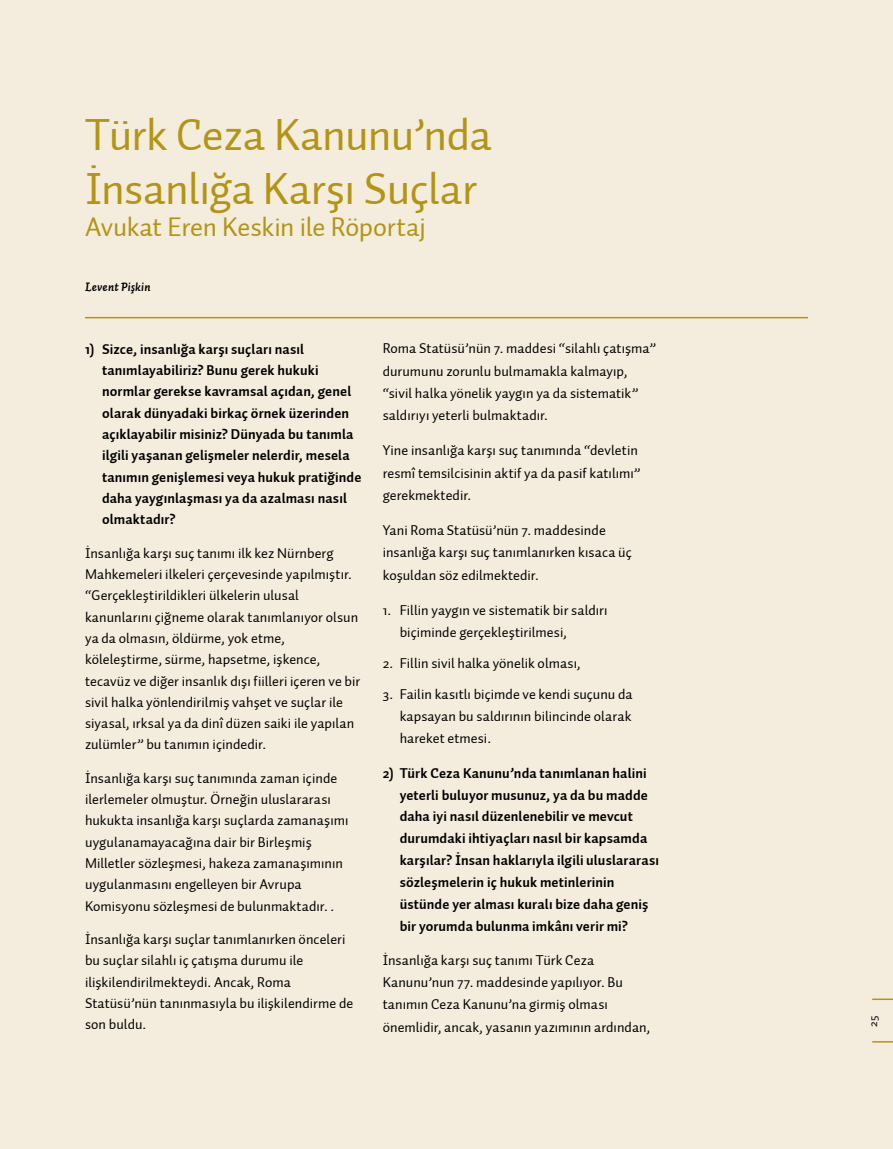
<style>
.page{position:relative;width:893px;height:1149px;background:#fff}
.page>*{position:absolute;margin:0;border:0;box-sizing:border-box;transform-origin:0 0}
.t1{font:45px/54px "Auto 2 TR Regular";letter-spacing:-.01em;color:#b39513}
.t2{font:27px "Auto 2 TR Regular";letter-spacing:-.01em;color:#b39513}
.t3{font:14.25px/21.3px "Auto 2 TR Regular";letter-spacing:.005em;color:#000}
.t4{font:14.25px/21.3px "Auto 2 TR Bold";letter-spacing:.01em;color:#000}
.t5{font:italic 12px "Auto 2 TR Bold";letter-spacing:.015em;color:#000}
.t6{font:12px "Auto 2 TR Regular";color:#000}
</style>
<div class="page">
<div style="left:0;top:0;width:893px;height:1148px;background:#f4edde"></div>
<hr style="left:872px;top:1040px;width:21px;height:2px;background:#b39513">
<svg style="left:872px;top:998px;width:21px;height:1px"></svg>
<hr style="left:85px;top:317px;width:723px;height:1px;background:#b39513">
<h1 class="t1" style="left:85px;top:108px;width:408px">Türk Ceza Kanunu’nda<br>İnsanlığa Karşı Suçlar</h1>
<h2 class="t2" style="left:85px;top:210px;width:342px">Avukat Eren Keskin ile Röportaj</h2>
<p class="t5" style="left:85px;top:278px;width:67px">Levent Pişkin</p>
<p class="t4" style="left:102px;top:338px;width:261px;text-indent:-17px">1) Sizce, insanlığa karşı suçları nasıl tanımlayabiliriz? Bunu gerek hukuki normlar gerekse kavramsal açıdan, genel olarak dünyadaki birkaç örnek üzerinden açıklayabilir misiniz? Dünyada bu tanımla ilgili yaşanan gelişmeler nelerdir, mesela tanımın genişlemesi veya hukuk pratiğinde daha yaygınlaşması ya da azalması nasıl olmaktadır?</p>
<p class="t3" style="left:85px;top:542px;width:277px">İnsanlığa karşı suç tanımı ilk kez Nürnberg Mahkemeleri ilkeleri çerçevesinde yapılmıştır. “Gerçekleştirildikleri ülkelerin ulusal kanunlarını çiğneme olarak tanımlanıyor olsun ya da olmasın, öldürme, yok etme, köleleştirme, sürme, hapsetme, işkence, tecavüz ve diğer insanlık dışı fiilleri içeren ve bir sivil halka yönlendirilmiş vahşet ve suçlar ile siyasal, ırksal ya da dinî düzen saiki ile yapılan zulümler” bu tanımın içindedir.</p>
<p class="t3" style="left:85px;top:767px;width:265px">İnsanlığa karşı suç tanımında zaman içinde ilerlemeler olmuştur. Örneğin uluslararası hukukta insanlığa karşı suçlarda zamanaşımı uygulanamayacağına dair bir Birleşmiş Milletler sözleşmesi, hakeza zamanaşımının uygulanmasını engelleyen bir Avrupa Komisyonu sözleşmesi de bulunmaktadır. .</p>
<p class="t3" style="left:85px;top:928px;width:270px">İnsanlığa karşı suçlar tanımlanırken önceleri bu suçlar silahlı iç çatışma durumu ile ilişkilendirilmekteydi. Ancak, Roma Statüsü’nün tanınmasıyla bu ilişkilendirme de son buldu.</p>
<p class="t3" style="left:383px;top:337px;width:275px;line-height:22.2px">Roma Statüsü’nün 7. maddesi “silahlı çatışma” durumunu zorunlu bulmamakla kalmayıp, “sivil halka yönelik yaygın ya da sistematik” saldırıyı yeterli bulmaktadır.</p>
<p class="t3" style="left:383px;top:439px;width:259px;line-height:22.2px">Yine insanlığa karşı suç tanımında “devletin resmî temsilcisinin aktif ya da pasif katılımı” gerekmektedir.</p>
<p class="t3" style="left:383px;top:519px;width:251px;line-height:22.2px">Yani Roma Statüsü’nün 7. maddesinde insanlığa karşı suç tanımlanırken kısaca üç koşuldan söz edilmektedir.</p>
<p class="t3" style="left:400px;top:598px;width:209px;line-height:22.2px;text-indent:-17px">1. Fillin yaygın ve sistematik bir saldırı biçiminde gerçekleştirilmesi,</p>
<p class="t3" style="left:383px;top:652px;width:199px">2. Fillin sivil halka yönelik olması,</p>
<p class="t3" style="left:400px;top:682px;width:234px;line-height:22.2px;text-align:justify;text-indent:-17px">3. Failin kasıtlı biçimde ve kendi suçunu da kapsayan bu saldırının bilincinde olarak hareket etmesi.</p>
<p class="t4" style="left:400px;top:762px;width:261px;line-height:21.8px;text-indent:-17px">2) Türk Ceza Kanunu’nda tanımlanan halini yeterli buluyor musunuz, ya da bu madde daha iyi nasıl düzenlenebilir ve mevcut durumdaki ihtiyaçları nasıl bir kapsamda karşılar? İnsan haklarıyla ilgili uluslararası sözleşmelerin iç hukuk metinlerinin üstünde yer alması kuralı bize daha geniş bir yorumda bulunma imkânı verir mi?</p>
<p class="t3" style="left:383px;top:948px;width:269px;line-height:22.2px">İnsanlığa karşı suç tanımı Türk Ceza Kanunu’nun 77. maddesinde yapılıyor. Bu tanımın Ceza Kanunu’na girmiş olması önemlidir, ancak, yasanın yazımının ardından,</p>
<p class="t6" style="left:866px;top:1026px;width:12px;rotate:-90deg">25</p>
</div>
